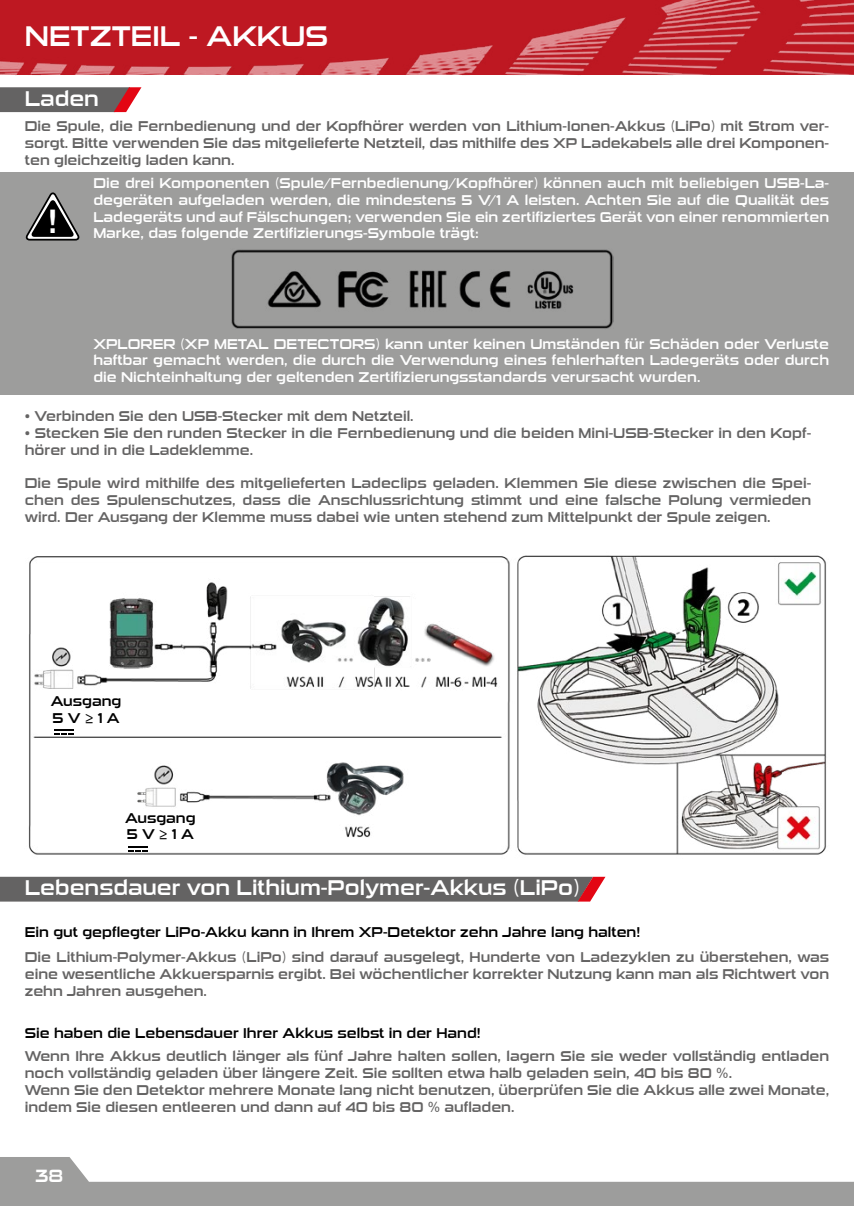
<style>
.page{position:relative;width:854px;height:1206px;background:#fff}
.page>*{position:absolute;margin:0;border:0;box-sizing:border-box;transform-origin:0 0}
.t1{font:33.25px "Sui Generis Rg";color:#fff}
.t2{font:28px "Sui Generis Rg";color:#fff}
.t3{font:21px "Sui Generis Rg";color:#fff}
.t4{font:17.5px "Sui Generis Rg";color:#fff}
.t5{font:14px/16.8px "Sui Generis Rg";color:#646363;text-align:justify}
.t6{font:14px/16.8px "Sui Generis Rg";color:#fff;text-align:justify}
.t7{font:14px/16.8px "Sui Generis Rg";color:#000}
.s1{font-family:"Arial"}
</style>
<div class="page">
<svg style="left:0;top:1157px;width:853px;height:48px;fill:#9d9d9c"></svg>
<img style="left:0;top:0;width:853px;height:75px">
<img style="left:28px;top:555px;width:799px;height:300px">
<div style="left:0;top:172px;width:853px;height:222px;background:#9d9d9c"></div>
<svg style="left:25px;top:192px;width:55px;height:49px"></svg>
<img style="left:231px;top:249px;width:382px;height:80px">
<svg style="left:0;top:87px;width:141px;height:25px;background:#786465"></svg>
<svg style="left:0;top:876px;width:605px;height:25px;background:#6d6768"></svg>
<svg style="left:54px;top:733px;width:20px;height:1px"></svg>
<hr style="left:54px;top:729px;width:20px;height:2px;background:#000">
<svg style="left:128px;top:849px;width:20px;height:2px"></svg>
<hr style="left:128px;top:845px;width:20px;height:2px;background:#000">
<h2 class="t2" style="left:25px;top:20px;width:305px">NETZTEIL - AKKUS</h2>
<h3 class="t3" style="left:25px;top:86px;width:76px">Laden</h3>
<p class="t5" style="left:25px;top:118px;width:805px">Die Spule, die Fernbedienung und der Kopfhörer werden von Lithium-Ionen-Akkus (LiPo) mit Strom ver&shy;sorgt. Bitte verwenden Sie das mitgelieferte Netzteil, das mithilfe des XP Ladekabels alle drei Komponen&shy;ten gleichzeitig laden kann.</p>
<h1 class="t1" style="left:48px;top:202px;width:11px">!</h1>
<p class="t6" style="left:93px;top:175px;width:737px">Die drei Komponenten (Spule/Fernbedienung/Kopfhörer) können auch mit beliebigen USB-La&shy;degeräten aufgeladen werden, die mindestens 5 V/1 A leisten. Achten Sie auf die Qualität des Ladegeräts und auf Fälschungen; verwenden Sie ein zertifiziertes Gerät von einer renommierten Marke, das folgende Zertifizierungs-Symbole trägt:</p>
<p class="t6" style="left:93px;top:335px;width:737px">XPLORER (XP METAL DETECTORS) kann unter keinen Umständen für Schäden oder Verluste haftbar gemacht werden, die durch die Verwendung eines fehlerhaften Ladegeräts oder durch die Nichteinhaltung der geltenden Zertifizierungsstandards verursacht wurden.</p>
<p class="t5" style="left:25px;top:408px;width:390px">• Verbinden Sie den USB-Stecker mit dem Netzteil.</p>
<p class="t5" style="left:25px;top:425px;width:787px">• Stecken Sie den runden Stecker in die Fernbedienung und die beiden Mini-USB-Stecker in den Kopf&shy;hörer und in die Ladeklemme.</p>
<p class="t5" style="left:25px;top:475px;width:787px">Die Spule wird mithilfe des mitgelieferten Ladeclips geladen. Klemmen Sie diese zwischen die Spei&shy;chen des Spulenschutzes, dass die Anschlussrichtung stimmt und eine falsche Polung vermieden wird. Der Ausgang der Klemme muss dabei wie unten stehend zum Mittelpunkt der Spule zeigen.</p>
<p class="t7" style="left:51px;top:692px;width:72px">Ausgang<br>5 V ≥ 1 A</p>
<p class="t7" style="left:125px;top:809px;width:72px">Ausgang<br>5 V ≥ 1 A</p>
<h3 class="t3" style="left:25px;top:875px;width:556px">Lebensdauer von Lithium-Polymer-Akkus (LiPo)</h3>
<p class="t7" style="left:25px;top:924px;width:616px">Ein gut gepflegter LiPo-Akku kann in Ihrem XP-Detektor zehn Jahre lang halten!</p>
<p class="t5" style="left:25px;top:949px;width:805px">Die Lithium-Polymer-Akkus (LiPo) sind darauf ausgelegt, Hunderte von Ladezyklen zu überstehen, was eine wesentliche Akkuersparnis ergibt. Bei wöchentlicher korrekter Nutzung kann man als Richtwert von zehn Jahren ausgehen.</p>
<p class="t7" style="left:25px;top:1025px;width:457px">Sie haben die Lebensdauer Ihrer Akkus selbst in der Hand!</p>
<p class="t5" style="left:25px;top:1048px;width:805px;text-align:left">Wenn Ihre Akkus deutlich länger als fünf Jahre halten sollen, lagern Sie sie weder vollständig entladen noch vollständig geladen über längere Zeit. Sie sollten etwa halb geladen sein, 40 bis 80 <span class="s1">%</span>.<br>Wenn Sie den Detektor mehrere Monate lang nicht benutzen, überprüfen Sie die Akkus alle zwei Monate, indem Sie diesen entleeren und dann auf 40 bis 80 <span class="s1">%</span> aufladen.</p>
<p class="t4" style="left:35px;top:1166px;width:30px">38</p>
</div>
